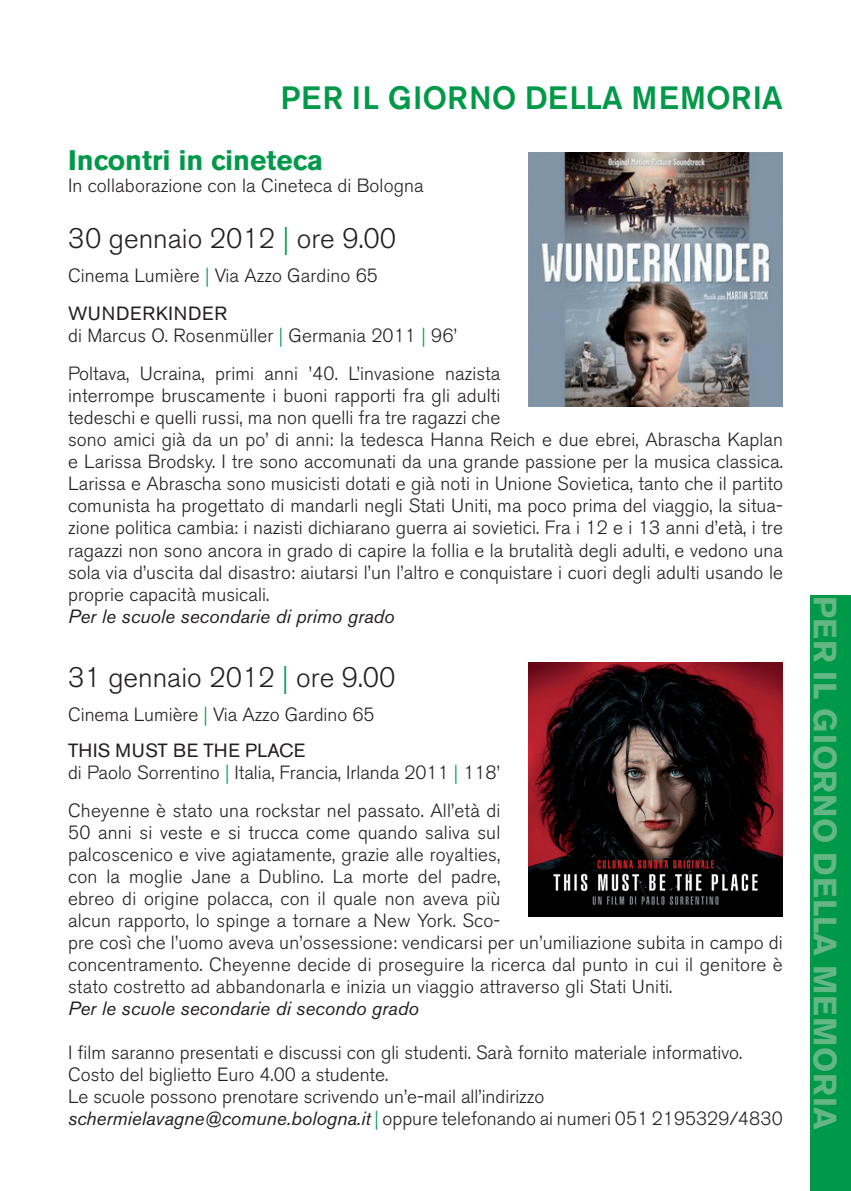
<style>
.page{position:relative;width:851px;height:1191px;background:#fff}
.page>*{position:absolute;margin:0;border:0;box-sizing:border-box;transform-origin:0 0}
.testo_piccolo{font:500 32px "Akzidenz Grotesk BE";letter-spacing:.01em;color:#009949}
.testo_piccolo-2{font:700 32px "Akzidenz Grotesk BE";letter-spacing:.03em;color:#64b783}
.testo_piccolo-3{font:300 28px "Akzidenz Grotesk BE";color:#231f20}
.testo_piccolo-4{font:700 28px "Akzidenz Grotesk BE";color:#009949}
.testo_piccolo-5{font:300 19px/22px "Akzidenz Grotesk BE";letter-spacing:.005em;color:#231f20}
.testo_piccolo-6{font:italic 19px "Akzidenz Grotesk BE";color:#231f20}
.testo_piccolo-7{font:19px "Akzidenz Grotesk BE";letter-spacing:.025em;color:#231f20}
.testo_piccolo-8{font:19px "Akzidenz Grotesk BE";letter-spacing:.045em;color:#231f20}
.s1{color:#009949}
.s2{font-weight:400;font-style:italic}
</style>
<div class="page">
<div style="left:810px;top:595px;width:40px;height:596px;background:#009949"></div>
<img style="left:528px;top:662px;width:254px;height:254px">
<img style="left:528px;top:152px;width:254px;height:254px">
<p class="testo_piccolo" style="left:280px;top:78px;width:504px">PER IL GIORNO DELLA MEMORIA</p>
<p class="testo_piccolo-4" style="left:68px;top:144px;width:256px">Incontri in cineteca</p>
<p class="testo_piccolo-5" style="left:68px;top:175px;width:357px">In collaborazione con la Cineteca di Bologna</p>
<p class="testo_piccolo-3" style="left:68px;top:223px;width:329px">30 gennaio 2012 <span class="s1">|</span> ore 9.00</p>
<p class="testo_piccolo-5" style="left:68px;top:265px;width:311px">Cinema Lumière <span class="s1">|</span> Via Azzo Gardino 65</p>
<p class="testo_piccolo-8" style="left:68px;top:302px;width:161px">WUNDERKINDER</p>
<p class="testo_piccolo-5" style="left:68px;top:325px;width:390px">di Marcus O. Rosenmüller <span class="s1">|</span> Germania 2011 <span class="s1">|</span> 96’</p>
<p class="testo_piccolo-5" style="left:68px;top:363px;width:716px">Poltava, Ucraina, primi anni ’40. L’invasione nazista<br>interrompe bruscamente i buoni rapporti fra gli adulti<br>tedeschi e quelli russi, ma non quelli fra tre ragazzi che<br>sono amici già da un po’ di anni: la tedesca Hanna Reich e due ebrei, Abrascha Kaplan e Larissa Brodsky. I tre sono accomunati da una grande passione per la musica classica.<br>Larissa e Abrascha sono musicisti dotati e già noti in Unione Sovietica, tanto che il partito comunista ha progettato di mandarli negli Stati Uniti, ma poco prima del viaggio, la situa&shy;zione politica cambia: i nazisti dichiarano guerra ai sovietici. Fra i 12 e i 13 anni d’età, i tre ragazzi non sono ancora in grado di capire la follia e la brutalità degli adulti, e vedono una sola via d’uscita dal disastro: aiutarsi l’un l’altro e conquistare i cuori degli adulti usando le proprie capacità musicali.</p>
<p class="testo_piccolo-6" style="left:68px;top:604px;width:328px">Per le scuole secondarie di primo grado</p>
<p class="testo_piccolo-3" style="left:68px;top:661px;width:329px">31 gennaio 2012 <span class="s1">|</span> ore 9.00</p>
<p class="testo_piccolo-5" style="left:68px;top:703px;width:308px">Cinema Lumière <span class="s1">|</span> Via Azzo Gardino 65</p>
<p class="testo_piccolo-7" style="left:68px;top:738px;width:239px">THIS MUST BE THE PLACE</p>
<p class="testo_piccolo-5" style="left:68px;top:761px;width:433px">di Paolo Sorrentino <span class="s1">|</span> Italia, Francia, Irlanda 2011 <span class="s1">|</span> 118’</p>
<p class="testo_piccolo-5" style="left:68px;top:799px;width:716px">Cheyenne è stato una rockstar nel passato. All’età di<br>50 anni si veste e si trucca come quando saliva sul<br>palcoscenico e vive agiatamente, grazie alle royalties,<br>con la moglie Jane a Dublino. La morte del padre,<br>ebreo di origine polacca, con il quale non aveva più<br>alcun rapporto, lo spinge a tornare a New York. Sco-<br>pre così che l’uomo aveva un’ossessione: vendicarsi per un’umiliazione subita in campo di concentramento. Cheyenne decide di proseguire la ricerca dal punto in cui il genitore è stato costretto ad abbandonarla e inizia un viaggio attraverso gli Stati Uniti.</p>
<p class="testo_piccolo-6" style="left:68px;top:996px;width:352px">Per le scuole secondarie di secondo grado</p>
<p class="testo_piccolo-5" style="left:68px;top:1041px;width:675px">I film saranno presentati e discussi con gli studenti. Sarà fornito materiale informativo.</p>
<p class="testo_piccolo-5" style="left:68px;top:1063px;width:321px">Costo del biglietto Euro 4.00 a studente.</p>
<p class="testo_piccolo-5" style="left:68px;top:1085px;width:477px">Le scuole possono prenotare scrivendo un’e-mail all’indirizzo</p>
<p class="testo_piccolo-5" style="left:68px;top:1107px;width:716px"><span class="s2">schermielavagne@comune.bologna.it</span> <span class="s1">|</span> oppure telefonando ai numeri 051 2195329/4830</p>
<p class="testo_piccolo-2" style="left:843px;top:595px;width:535px;rotate:90deg">PER IL GIORNO DELLA MEMORIA</p>
</div>
